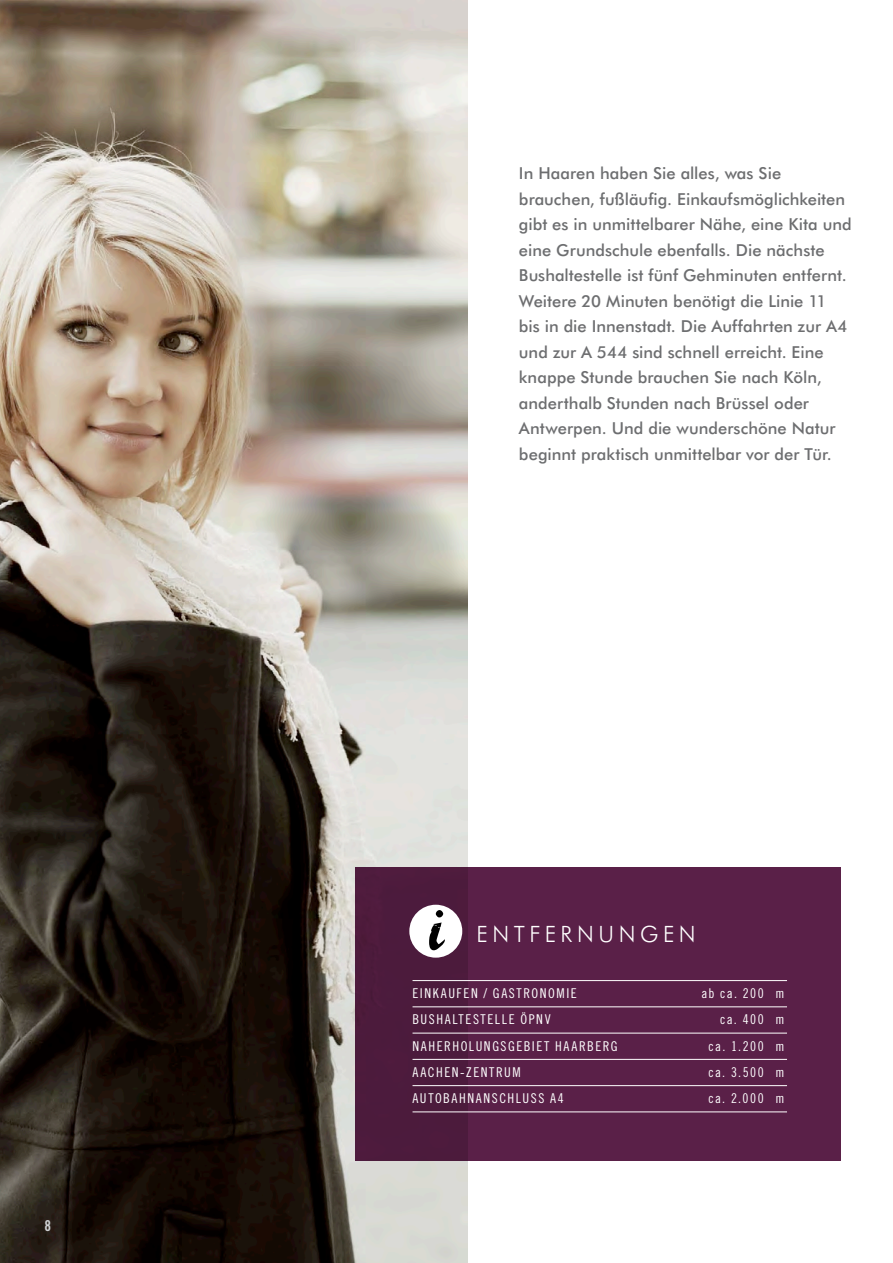
<style>
.page{position:relative;width:893px;height:1263px;background:#fff}
.page>*{position:absolute;margin:0;border:0;box-sizing:border-box;transform-origin:0 0}
.t1{font:64.2px "Marcelle Script";color:#000}
.t2{font:300 22.5px "Futura BT";letter-spacing:.2em;color:#fff}
.t3{font:500 16.5px/25.5px "Futura BT";color:#6d6e70}
.t4{font:15px "Trade Gothic LT Std Bd Cn 20";color:#d0d2d4}
.t5{font:13.5px "Trade Gothic LT Std Cn 18";letter-spacing:.115em;color:#fff}
</style>
<div class="page">
<img style="left:0;top:0;width:468px;height:1263px">
<div style="left:355px;top:867px;width:486px;height:294px;background:linear-gradient(to right,#501d40,#5e224c)"></div>
<hr style="left:412px;top:980px;width:375px;height:1px;background:#fff">
<hr style="left:412px;top:1006px;width:375px;height:1px;background:#fff">
<hr style="left:412px;top:1033px;width:375px;height:1px;background:#fff">
<hr style="left:412px;top:1059px;width:375px;height:1px;background:#fff">
<hr style="left:412px;top:1085px;width:375px;height:1px;background:#fff">
<hr style="left:412px;top:1111px;width:375px;height:1px;background:#fff">
<div style="left:409px;top:905px;width:53px;height:53px;background:#fff;border-radius:50%"></div>
<p class="t4" style="left:45px;top:1217px;width:8px">8</p>
<p class="t3" style="left:519px;top:161px;width:334px">In Haaren haben Sie alles, was Sie brauchen, fußläufig. Einkaufsmöglichkeiten gibt es in unmittelbarer Nähe, eine Kita und eine Grundschule ebenfalls. Die nächste Bushaltestelle ist fünf Gehminuten entfernt.<br>Weitere 20 Minuten benötigt die Linie 11<br>bis in die Innenstadt. Die Auffahrten zur A4 und zur A 544 sind schnell erreicht. Eine knappe Stunde brauchen Sie nach Köln, anderthalb Stunden nach Brüssel oder Antwerpen. Und die wunderschöne Natur beginnt praktisch unmittelbar vor der Tür.</p>
<p class="t1" style="left:428px;top:882px;width:17px">i</p>
<p class="t2" style="left:477px;top:920px;width:220px">ENTFERNUNGEN</p>
<p class="t5" style="left:412px;top:985px;width:166px">EINKAUFEN / GASTRONOMIE</p>
<p class="t5" style="left:701px;top:985px;width:85px">ab ca. 200 m</p>
<p class="t5" style="left:412px;top:1012px;width:140px">BUSHALTESTELLE ÖPNV</p>
<p class="t5" style="left:720px;top:1012px;width:66px">ca. 400 m</p>
<p class="t5" style="left:412px;top:1038px;width:207px">NAHERHOLUNGSGEBIET HAARBERG</p>
<p class="t5" style="left:708px;top:1038px;width:78px">ca. 1.200 m</p>
<p class="t5" style="left:412px;top:1064px;width:110px">AACHEN-ZENTRUM</p>
<p class="t5" style="left:708px;top:1064px;width:78px">ca. 3.500 m</p>
<p class="t5" style="left:412px;top:1090px;width:153px">AUTOBAHNANSCHLUSS A4</p>
<p class="t5" style="left:708px;top:1090px;width:78px">ca. 2.000 m</p>
</div>
